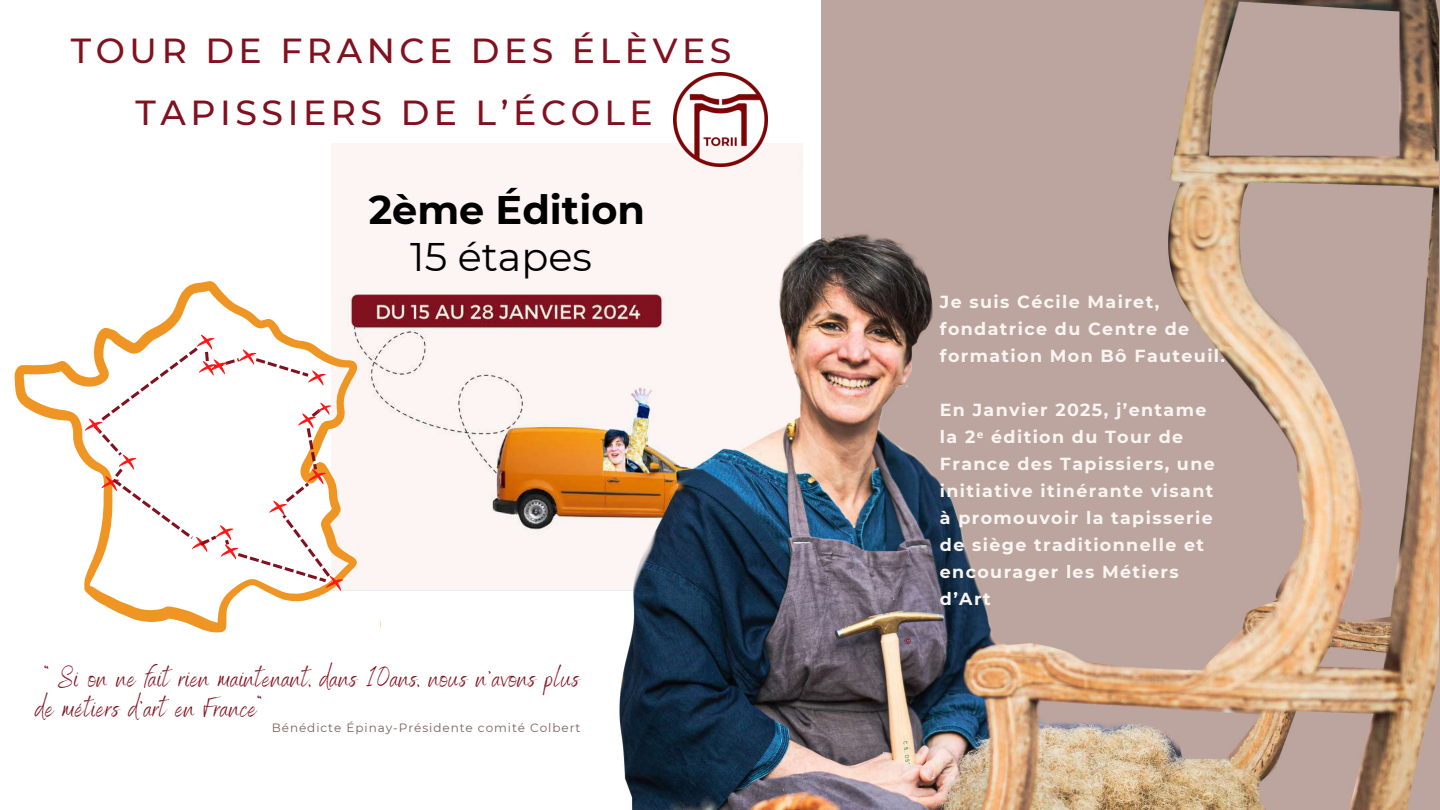
<style>
.page{position:relative;width:1440px;height:810px;background:#fff}
.page>*{position:absolute;margin:0;border:0;box-sizing:border-box;transform-origin:0 0}
.t1{font:700 39.9px "Montserrat";color:#000}
.t2{font:39.9px "Montserrat";color:#000}
.t3{font:500 34.7px/62.2px "Montserrat";letter-spacing:.13em;color:#82111f;text-align:center}
.t4{font:27.7px/30px "Benedict";letter-spacing:.03em;color:#82111f}
.t5{font:700 17.5px/27px "Montserrat";letter-spacing:.08em;color:#f9f5f2}
.t6{font:12px "Montserrat";letter-spacing:.08em;color:#7a615a}
.t7{font:700 9.1px "Montserrat";color:#82121f}
.s1{font-family:"Noto Sans"}
</style>
<div class="page">
<img style="left:332px;top:143px;width:280px;height:446px">
<img style="left:612px;top:0;width:826px;height:810px">
<svg style="left:15px;top:280px;width:346px;height:353px"></svg>
<svg style="left:85px;top:335px;width:258px;height:256px"></svg>
<h2 class="t3" style="left:71px;top:19px;width:662px">TOUR DE FRANCE DES ÉLÈVES<br>TAPISSIERS DE L’ÉCOLE</h2>
<h1 class="t1" style="left:369px;top:185px;width:278px">2ème Édition</h1>
<h1 class="t2" style="left:410px;top:232px;width:183px">15 étapes</h1>
<h3 class="t4" style="left:35px;top:661px;width:545px;text-indent:9px">“ Si on ne fait rien maintenant, dans 10ans, nous n’avons plus de métiers d’art en France“</h3>
<p class="t6" style="left:272px;top:721px;width:310px">Bénédicte Épinay-Présidente comité Colbert</p>
<p class="t7" style="left:904px;top:635px;width:9px">©</p>
<p class="t5" style="left:940px;top:288px;width:287px">Je suis Cécile Mairet, fondatrice du Centre de formation Mon Bô Fauteuil.</p>
<p class="t5" style="left:940px;top:396px;width:276px">En Janvier 2025, j’entame la 2<span class="s1">ᵉ</span> édition du Tour de<br>France des Tapissiers, une initiative itinérante visant à promouvoir la tapisserie de siège traditionnelle et encourager les Métiers d’Art</p>
</div>
